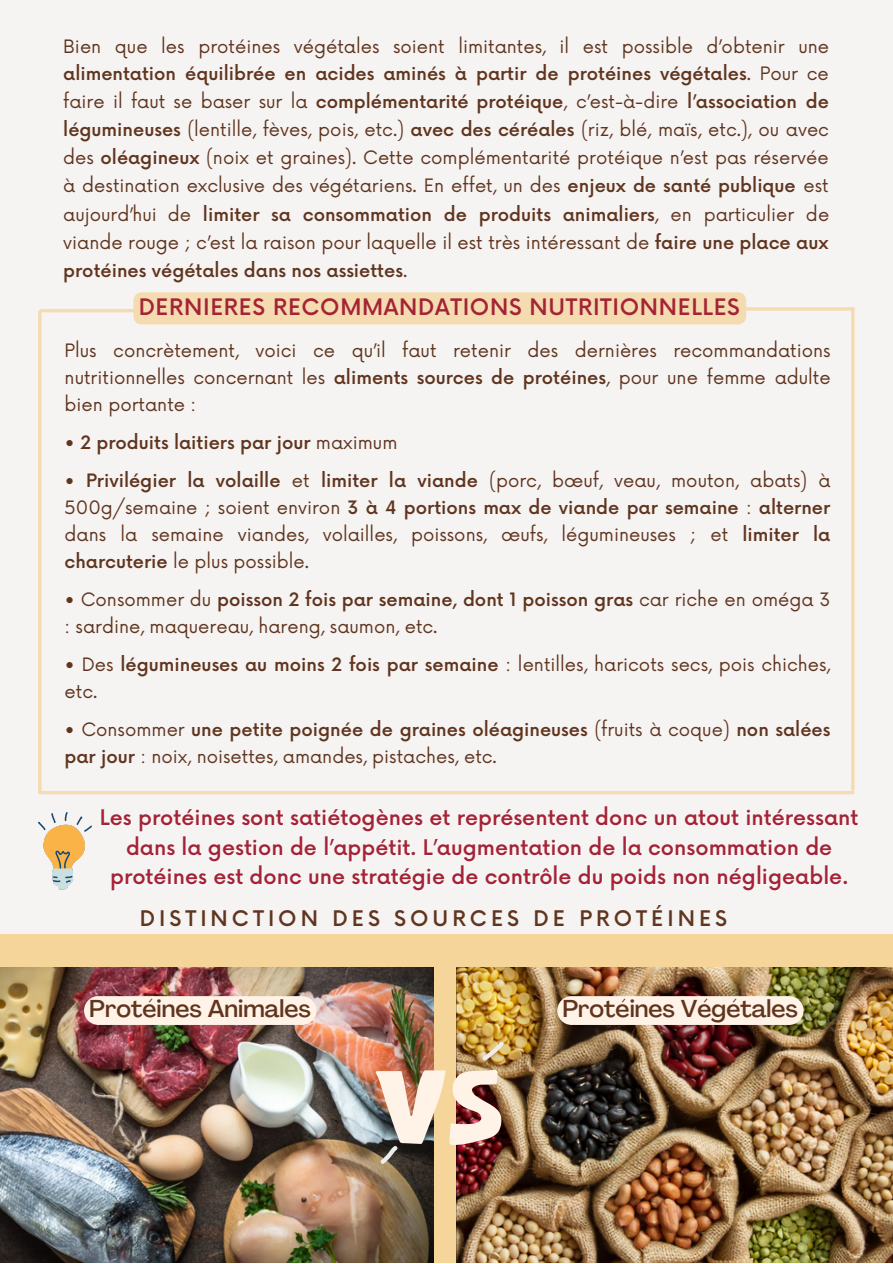
<style>
.page{position:relative;width:893px;height:1264px;background:#fff}
.page>*{position:absolute;margin:0;border:0;box-sizing:border-box;transform-origin:0 0}
.t1{font:500 24.15px "Agrandir";color:#60351e}
.t2{font:500 22.2px "Now";letter-spacing:.03em;color:#a42336}
.t3{font:500 21px/29.2px "Now";color:#a42336;text-align:center}
.t4{font:500 21px "Now";letter-spacing:.19em;color:#60351e}
.t5{font:18px/27.9px "Now";color:#60351e;text-align:justify}
.t6{font:500 18px "Now";color:#60351e}
.s1{font-weight:500}
.s2{font-weight:400}
</style>
<div class="page">
<div style="left:0;top:0;width:892px;height:1262px;background:#f6f3f3"></div>
<div style="left:0;top:934px;width:892px;height:328px;background:#f6d59b"></div>
<img style="left:0;top:967px;width:434px;height:295px">
<img style="left:456px;top:967px;width:436px;height:295px">
<img style="left:376px;top:1069px;width:125px;height:94px">
<svg style="left:482px;top:1041px;width:21px;height:19px"></svg>
<img style="left:38px;top:813px;width:53px;height:76px">
<div style="left:84px;top:996px;width:232px;height:28px;background:#fff2e7;border-radius:14px"></div>
<div style="left:557px;top:996px;width:246px;height:28px;background:#fff2e7;border-radius:14px"></div>
<hr style="left:41px;top:309px;width:313px;height:3px;background:#f4dbb0">
<hr style="left:540px;top:307px;width:313px;height:3px;background:#f4dbb0">
<div style="left:133px;top:292px;width:613px;height:32px;background:#f4dbb0"></div>
<hr style="left:38px;top:312px;width:3px;height:479px;background:#f4dbb0">
<hr style="left:851px;top:309px;width:3px;height:480px;background:#f4dbb0">
<hr style="left:40px;top:791px;width:813px;height:3px;background:#f4dbb0">
<p class="t5" style="left:63px;top:33px;width:767px">Bien que les protéines végétales soient limitantes, il est possible d’obtenir une <span class="s1">alimentation équilibrée en acides aminés à partir de protéines végétales</span>. Pour ce faire il faut se baser sur la <span class="s1">complémentarité protéique</span>, c’est-à-dire <span class="s1">l’association de légumineuses</span> (lentille, fèves, pois, etc.) <span class="s1">avec des céréales</span> (riz, blé, maïs, etc.), ou avec des <span class="s1">oléagineux</span> (noix et graines). Cette complémentarité protéique n’est pas réservée à destination exclusive des végétariens. En effet, un des <span class="s1">enjeux de santé publique</span> est aujourd’hui de <span class="s1">limiter sa consommation de produits animaliers</span>, en particulier de viande rouge ; c’est la raison pour laquelle il est très intéressant de <span class="s1">faire une place aux protéines végétales dans nos assiettes</span>.</p>
<p class="t2" style="left:139px;top:295px;width:602px">DERNIERES RECOMMANDATIONS NUTRITIONNELLES</p>
<p class="t5" style="left:65px;top:338px;width:767px;line-height:26.8px">Plus concrètement, voici ce qu’il faut retenir des dernières recommandations nutritionnelles concernant les <span class="s1">aliments sources de protéines</span>, pour une femme adulte bien portante :</p>
<p class="t6" style="left:65px;top:432px;width:334px"><span class="s2">•</span> 2 produits laitiers par jour <span class="s2">maximum</span></p>
<p class="t5" style="left:65px;top:468px;width:767px;line-height:26.8px">• <span class="s1">Privilégier la volaille</span> et <span class="s1">limiter la viande</span> (porc, bœuf, veau, mouton, abats) à 500g/semaine ; soient environ <span class="s1">3 à 4 portions max de viande par semaine</span> : <span class="s1">alterner </span>dans la semaine viandes, volailles, poissons, œufs, légumineuses ; et <span class="s1">limiter la charcuterie</span> le plus possible.</p>
<p class="t5" style="left:65px;top:586px;width:767px;line-height:26.8px">• Consommer du <span class="s1">poisson 2 fois par semaine, dont 1 poisson gras</span> car riche en oméga 3 : sardine, maquereau, hareng, saumon, etc.</p>
<p class="t5" style="left:65px;top:651px;width:767px;line-height:26.8px">• Des <span class="s1">légumineuses au moins 2 fois par semaine</span> : lentilles, haricots secs, pois chiches, etc.</p>
<p class="t5" style="left:65px;top:716px;width:767px;line-height:26.8px">• Consommer <span class="s1">une petite poignée de graines oléagineuses</span> (fruits à coque) <span class="s1">non salées par jour</span> : noix, noisettes, amandes, pistaches, etc.</p>
<p class="t3" style="left:100px;top:804px;width:760px">Les protéines sont satiétogènes et représentent donc un atout intéressant dans la gestion de l’appétit. L’augmentation de la consommation de protéines est donc une stratégie de contrôle du poids non négligeable.</p>
<p class="t4" style="left:140px;top:907px;width:589px">DISTINCTION DES SOURCES DE PROTÉINES</p>
<h1 class="t1" style="left:89px;top:998px;width:223px">Protéines Animales</h1>
<h1 class="t1" style="left:562px;top:998px;width:237px">Protéines Végétales</h1>
</div>
